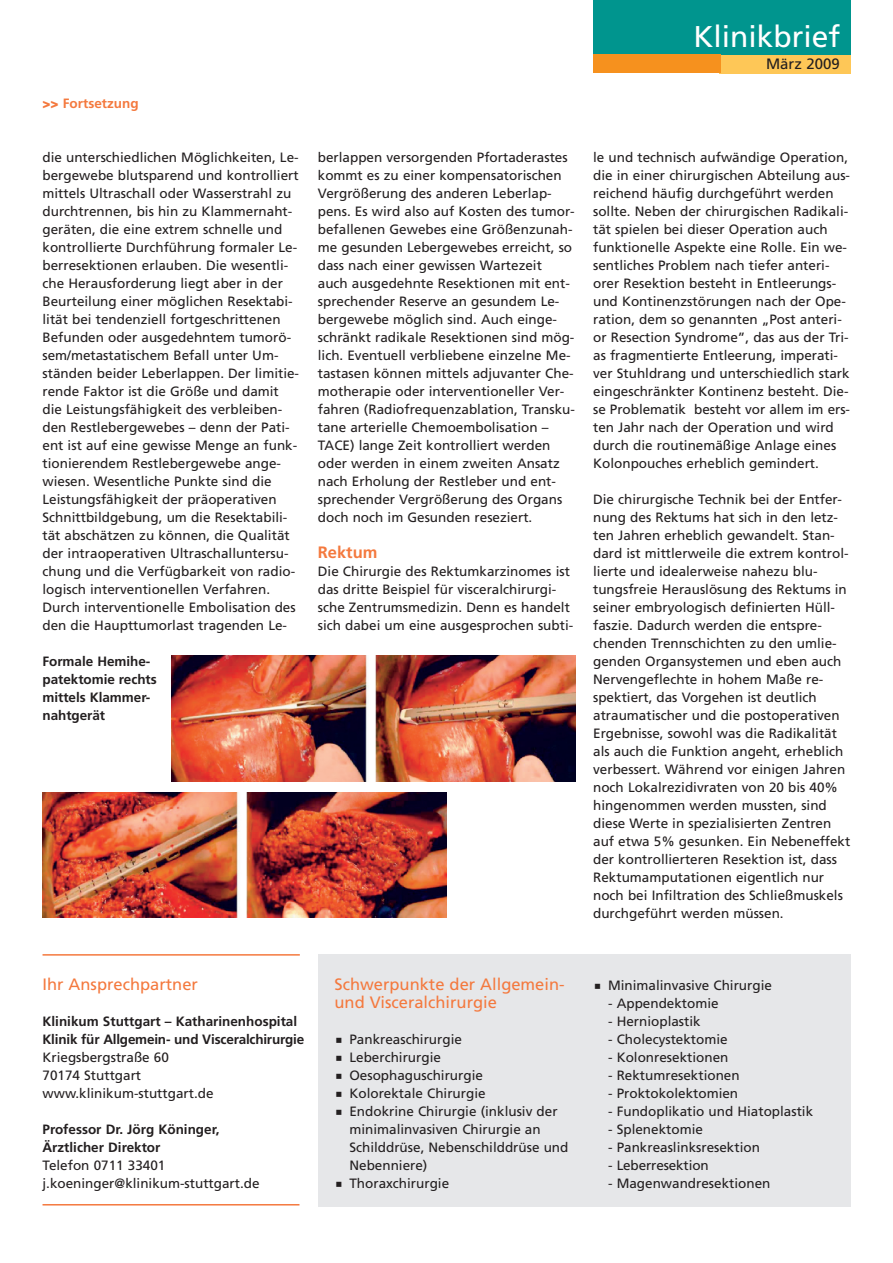
<style>
.page{position:relative;width:893px;height:1263px;background:#fff}
.page>*{position:absolute;margin:0;border:0;box-sizing:border-box;transform-origin:0 0}
.t1{font:30px "Frutiger";color:#fff}
.t2{font:16.5px/18px "Frutiger";color:#f4793e}
.t3{font:700 16.5px "Frutiger";color:#f4793e}
.t4{font:15px "Frutiger";color:#231f20}
.t5{font:13.5px/18px "Frutiger";color:#231f20}
.t6{font:700 13.5px/18px "Frutiger";letter-spacing:-.005em;color:#231f20}
.t7{font:700 13.5px "Frutiger";color:#f4793e}
.s1{font-weight:900}
</style>
<div class="page">
<div style="left:593px;top:0;width:257px;height:61px;background:#00958e"></div>
<div style="left:719px;top:55px;width:131px;height:18px;background:#fec757"></div>
<div style="left:593px;top:55px;width:128px;height:18px;background:#f6911e"></div>
<hr style="left:43px;top:954px;width:257px;height:2px;background:#f4793e">
<hr style="left:43px;top:1204px;width:256px;height:1px;background:#f4793e">
<div style="left:318px;top:954px;width:532px;height:252px;background:#e6e7e9"></div>
<img style="left:43px;top:792px;width:403px;height:126px">
<img style="left:171px;top:656px;width:404px;height:125px">
<p class="t7" style="left:43px;top:95px;width:98px"><span class="s1">&gt;&gt;</span> Fortsetzung</p>
<p class="t5" style="left:43px;top:148px;width:258px">die unterschiedlichen Möglichkeiten, Le&shy;bergewebe blutsparend und kontrolliert mittels Ultraschall oder Wasserstrahl zu durchtrennen, bis hin zu Klammernaht&shy;geräten, die eine extrem schnelle und kontrollierte Durchführung formaler Le&shy;berresektionen erlauben. Die wesentli&shy;che Herausforderung liegt aber in der Beurteilung einer möglichen Resektabi&shy;lität bei tendenziell fortgeschrittenen Befunden oder ausgedehntem tumorö&shy;sem/metastatischem Befall unter Um&shy;ständen beider Leberlappen. Der limitie&shy;rende Faktor ist die Größe und damit die Leistungsfähigkeit des verbleiben&shy;den Restlebergewebes – denn der Pati&shy;ent ist auf eine gewisse Menge an funk&shy;tionierendem Restlebergewebe ange&shy;wiesen. Wesentliche Punkte sind die Leistungsfähigkeit der präoperativen Schnittbildgebung, um die Resektabili&shy;tät abschätzen zu können, die Qualität der intraoperativen Ultraschalluntersu&shy;chung und die Verfügbarkeit von radio&shy;logisch interventionellen Verfahren.<br>Durch interventionelle Embolisation des den die Haupttumorlast tragenden Le-</p>
<p class="t5" style="left:318px;top:148px;width:259px">berlappen versorgenden Pfortaderastes kommt es zu einer kompensatorischen Vergrößerung des anderen Leberlap&shy;pens. Es wird also auf Kosten des tumor&shy;befallenen Gewebes eine Größenzunah&shy;me gesunden Lebergewebes erreicht, so dass nach einer gewissen Wartezeit auch ausgedehnte Resektionen mit ent&shy;sprechender Reserve an gesundem Le&shy;bergewebe möglich sind. Auch einge&shy;schränkt radikale Resektionen sind mög&shy;lich. Eventuell verbliebene einzelne Me&shy;tastasen können mittels adjuvanter Che&shy;motherapie oder interventioneller Ver&shy;fahren (Radiofrequenzablation, Transku&shy;tane arterielle Chemoembolisation – TACE) lange Zeit kontrolliert werden oder werden in einem zweiten Ansatz nach Erholung der Restleber und ent&shy;sprechender Vergrößerung des Organs doch noch im Gesunden reseziert.</p>
<p class="t3" style="left:318px;top:543px;width:61px">Rektum</p>
<p class="t5" style="left:318px;top:562px;width:257px">Die Chirurgie des Rektumkarzinomes ist das dritte Beispiel für visceralchirurgi&shy;sche Zentrumsmedizin. Denn es handelt sich dabei um eine ausgesprochen subti-</p>
<p class="t6" style="left:43px;top:652px;width:116px">Formale Hemihe&shy;patektomie rechts mittels Klammer&shy;nahtgerät</p>
<h1 class="t1" style="left:693px;top:19px;width:148px">Klinikbrief</h1>
<p class="t4" style="left:766px;top:55px;width:75px">März 2009</p>
<p class="t5" style="left:593px;top:148px;width:258px">le und technisch aufwändige Operation, die in einer chirurgischen Abteilung aus&shy;reichend häufig durchgeführt werden sollte. Neben der chirurgischen Radikali&shy;tät spielen bei dieser Operation auch funktionelle Aspekte eine Rolle. Ein we&shy;sentliches Problem nach tiefer anteri&shy;orer Resektion besteht in Entleerungs&shy;und Kontinenzstörungen nach der Ope&shy;ration, dem so genannten „Post anteri&shy;or Resection Syndrome”, das aus der Tri&shy;as fragmentierte Entleerung, imperati&shy;ver Stuhldrang und unterschiedlich stark eingeschränkter Kontinenz besteht. Die&shy;se Problematik besteht vor allem im ers&shy;ten Jahr nach der Operation und wird durch die routinemäßige Anlage eines Kolonpouches erheblich gemindert.</p>
<p class="t5" style="left:593px;top:490px;width:259px">Die chirurgische Technik bei der Entfer&shy;nung des Rektums hat sich in den letz&shy;ten Jahren erheblich gewandelt. Stan&shy;dard ist mittlerweile die extrem kontrol&shy;lierte und idealerweise nahezu blu&shy;tungsfreie Herauslösung des Rektums in seiner embryologisch definierten Hüll&shy;faszie. Dadurch werden die entspre&shy;chenden Trennschichten zu den umlie&shy;genden Organsystemen und eben auch Nervengeflechte in hohem Maße re&shy;spektiert, das Vorgehen ist deutlich atraumatischer und die postoperativen Ergebnisse, sowohl was die Radikalität als auch die Funktion angeht, erheblich verbessert. Während vor einigen Jahren noch Lokalrezidivraten von 20 bis 40% hingenommen werden mussten, sind diese Werte in spezialisierten Zentren auf etwa 5% gesunken. Ein Nebeneffekt der kontrollierteren Resektion ist, dass Rektumamputationen eigentlich nur noch bei Infiltration des Schließmuskels durchgeführt werden müssen.</p>
<p class="t2" style="left:43px;top:975px;width:157px">Ihr Ansprechpartner</p>
<p class="t6" style="left:43px;top:1012px;width:263px">Klinikum Stuttgart – Katharinenhospital<br>Klinik für Allgemein- und Visceralchirurgie</p>
<p class="t5" style="left:43px;top:1048px;width:173px">Kriegsbergstraße 60<br>70174 Stuttgart www.klinikum-stuttgart.de</p>
<p class="t6" style="left:43px;top:1120px;width:178px">Professor Dr. Jörg Köninger,<br>Ärztlicher Direktor</p>
<p class="t5" style="left:43px;top:1156px;width:219px">Telefon 0711 33401 j.koeninger@klinikum-stuttgart.de</p>
<p class="t2" style="left:334px;top:975px;width:230px">Schwerpunkte der Allgemein&shy;und Visceralchirurgie</p>
<p class="t5" style="left:349px;top:1030px;width:221px">Pankreaschirurgie<br>Leberchirurgie<br>Oesophaguschirurgie<br>Kolorektale Chirurgie<br>Endokrine Chirurgie (inklusiv der minimalinvasiven Chirurgie an<br>Schilddrüse, Nebenschilddrüse und<br>Nebenniere)<br>Thoraxchirurgie</p>
<p class="t5" style="left:608px;top:976px;width:165px">Minimalinvasive Chirurgie</p>
<p class="t5" style="left:593px;top:994px;width:127px">- Appendektomie</p>
<p class="t5" style="left:593px;top:1012px;width:109px">- Hernioplastik</p>
<p class="t5" style="left:593px;top:1030px;width:136px">- Cholecystektomie</p>
<p class="t5" style="left:593px;top:1048px;width:137px">- Kolonresektionen</p>
<p class="t5" style="left:593px;top:1066px;width:148px">- Rektumresektionen</p>
<p class="t5" style="left:593px;top:1084px;width:147px">- Proktokolektomien</p>
<p class="t5" style="left:593px;top:1102px;width:222px">- Fundoplikatio und Hiatoplastik</p>
<p class="t5" style="left:593px;top:1120px;width:111px">- Splenektomie</p>
<p class="t5" style="left:593px;top:1138px;width:168px">- Pankreaslinksresektion</p>
<p class="t5" style="left:593px;top:1156px;width:117px">- Leberresektion</p>
<p class="t5" style="left:593px;top:1174px;width:179px">- Magenwandresektionen</p>
</div>
